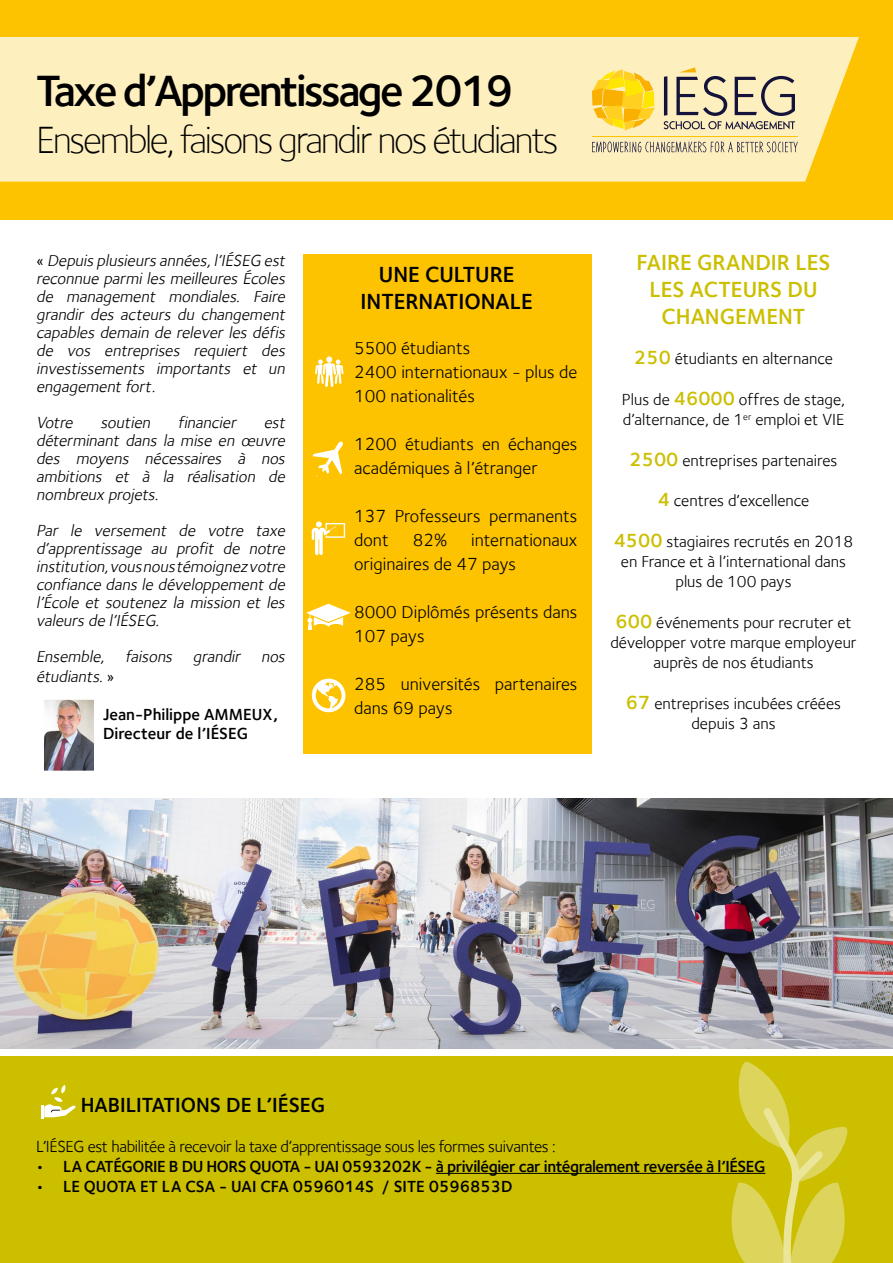
<style>
.page{position:relative;width:893px;height:1263px;background:#fff}
.page>*{position:absolute;margin:0;border:0;box-sizing:border-box;transform-origin:0 0}
.t1{font:600 45px "Foundry Sterling";letter-spacing:-.06em;color:#000}
.t2{font:300 39px "Foundry Sterling";letter-spacing:-.06em;color:#000}
.t3{font:600 22.5px/27px "Foundry Sterling";color:#cbbf00;text-align:center}
.t4{font:600 22.5px/27px "Foundry Sterling";color:#000;text-align:center}
.t5{font:600 21px "Foundry Sterling";color:#000}
.t6{font:18px/24px "Foundry Sterling";color:#000}
.t7{font:italic 16.5px/18px "Foundry Sterling";color:#000;text-align:justify}
.t8{font:16.5px/20.2px "Foundry Sterling";color:#000;text-align:center}
.t9{font:600 16.5px/19.8px "Foundry Sterling";color:#000}
.t10{font:600 16.5px "Foundry Sterling";letter-spacing:-.025em;color:#000}
.t11{font:16.5px "Foundry Sterling";letter-spacing:-.02em;color:#000}
.s1{font-style:normal}
.s2{font-weight:600;font-size:19.5px;color:#cbbf00}
</style>
<div class="page">
<div style="left:0;top:0;width:893px;height:219px;background:#fdc300"></div>
<div style="left:0;top:37px;width:859px;height:145px;background:#feefbf"></div>
<svg style="left:592px;top:69px;width:63px;height:62px;background:#fdd545"></svg>
<svg style="left:664px;top:67px;width:131px;height:62px;background:#ccbfa1"></svg>
<hr style="left:592px;top:136px;width:206px;height:1px;background:#fdc300">
<svg style="left:592px;top:141px;width:206px;height:11px;background:#c8bda0"></svg>
<img style="left:45px;top:701px;width:48px;height:69px">
<div style="left:0;top:1057px;width:893px;height:206px;background:#cbbf00"></div>
<svg style="left:728px;top:1062px;width:120px;height:201px"></svg>
<svg style="left:41px;top:1085px;width:35px;height:33px"></svg>
<div style="left:303px;top:254px;width:288px;height:500px;background:#fdc300"></div>
<svg style="left:306px;top:604px;width:45px;height:26px"></svg>
<svg style="left:312px;top:679px;width:33px;height:33px"></svg>
<div style="left:326px;top:356px;width:6px;height:7px;background:#fbfafc;border-radius:50%"></div>
<svg style="left:315px;top:359px;width:29px;height:28px"></svg>
<svg style="left:313px;top:442px;width:30px;height:35px"></svg>
<svg style="left:312px;top:521px;width:33px;height:34px"></svg>
<img style="left:0;top:799px;width:893px;height:249px">
<hr style="left:436px;top:1173px;width:329px;height:1px;background:#000">
<h1 class="t1" style="left:36px;top:64px;width:479px">Taxe d’Apprentissage 2019</h1>
<h2 class="t2" style="left:36px;top:117px;width:524px">Ensemble, faisons grandir nos étudiants</h2>
<p class="t7" style="left:36px;top:251px;width:254px"><span class="s1">«</span> Depuis plusieurs années,l’IÉSEG est reconnue parmi les meilleures Écoles de management mondiales. Faire grandir des acteurs du changement capables demain de relever les défis de vos entreprises requiert des investissements importants et un engagementfort.</p>
<p class="t7" style="left:36px;top:413px;width:41px">Votre</p>
<p class="t7" style="left:100px;top:413px;width:54px">soutien</p>
<p class="t7" style="left:178px;top:413px;width:63px">financier</p>
<p class="t7" style="left:36px;top:413px;width:254px;text-indent:228px">est déterminant dans la mise en œuvre des moyens nécessaires à nos ambitions et à la réalisation de nombreux projets.</p>
<p class="t7" style="left:36px;top:521px;width:254px">Par le versement de votre taxe d’apprentissage au profit de notre institution,vous nous témoignez votre confiance dans le développement de l’École et soutenez la mission et les valeurs de l’IÉSEG.</p>
<p class="t7" style="left:36px;top:646px;width:254px;line-height:19.8px">Ensemble, faisons grandir nos étudiants. <span class="s1">»</span></p>
<p class="t9" style="left:103px;top:704px;width:176px">Jean-Philippe AMMEUX,<br>Directeur de l’IÉSEG</p>
<h3 class="t4" style="left:361px;top:261px;width:174px">UNE CULTURE<br>INTERNATIONALE</h3>
<p class="t6" style="left:354px;top:336px;width:225px">5500 étudiants<br>2400 internationaux - plus de<br>100 nationalités</p>
<p class="t6" style="left:354px;top:432px;width:225px">1200 étudiants en échanges académiques à l’étranger</p>
<p class="t6" style="left:354px;top:504px;width:225px">137 Professeurs permanents dont</p>
<p class="t6" style="left:413px;top:528px;width:36px">82%</p>
<p class="t6" style="left:354px;top:528px;width:225px;text-indent:117px">internationaux originaires de 47 pays</p>
<p class="t6" style="left:354px;top:600px;width:225px">8000 Diplômés présents dans<br>107 pays</p>
<p class="t6" style="left:354px;top:672px;width:225px">285 universités partenaires dans 69 pays</p>
<h3 class="t3" style="left:637px;top:249px;width:195px">FAIRE GRANDIR LES<br>LES ACTEURS DU<br>CHANGEMENT</h3>
<p class="t8" style="left:634px;top:349px;width:200px"><span class="s2">250</span> étudiants en alternance</p>
<p class="t8" style="left:622px;top:389px;width:225px;text-align:left">Plus de <span class="s2">46000</span> offres de stage, d’alternance, de 1<sup>er</sup> emploi et VIE</p>
<p class="t8" style="left:630px;top:450px;width:209px"><span class="s2">2500</span> entreprises partenaires</p>
<p class="t8" style="left:658px;top:490px;width:153px"><span class="s2">4</span> centres d’excellence</p>
<p class="t8" style="left:614px;top:531px;width:241px"><span class="s2">4500</span> stagiaires recrutés en 2018 en France et à l’international dans plus de 100 pays</p>
<p class="t8" style="left:610px;top:612px;width:248px"><span class="s2">600</span> événements pour recruter et développer votre marque employeur auprès de nos étudiants</p>
<p class="t8" style="left:626px;top:693px;width:217px"><span class="s2">67</span> entreprises incubées créées depuis 3 ans</p>
<p class="t5" style="left:81px;top:1093px;width:246px">HABILITATIONS DE L’IÉSEG</p>
<p class="t11" style="left:36px;top:1137px;width:521px">L’IÉSEG est habilitée à recevoir la taxe d’apprentissage sous les formes suivantes :</p>
<p class="t10" style="left:36px;top:1156px;width:731px">• LA CATÉGORIE B DU HORS QUOTA - UAI 0593202K - à privilégier car intégralement reversée à l’IÉSEG</p>
<p class="t9" style="left:36px;top:1176px;width:478px">• LE QUOTA ET LA CSA - UAI CFA 0596014S / SITE 0596853D</p>
</div>
